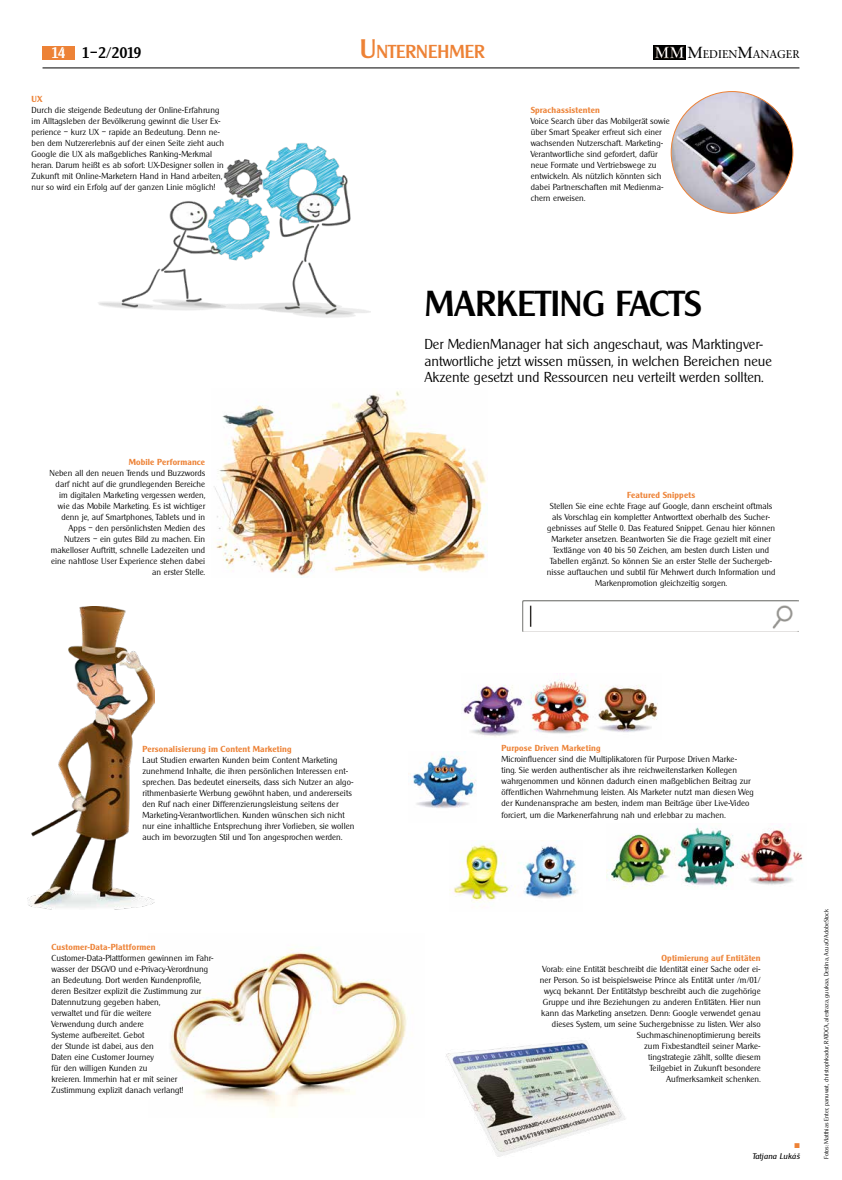
<style>
.page{position:relative;width:842px;height:1180px;background:#fff}
.page>*{position:absolute;margin:0;border:0;box-sizing:border-box;transform-origin:0 0}
.t1{font:500 35px "Cleargothic";color:#000}
.t2{font:500 18.2px "Cleargothic";color:#ed8236}
.t3{font:500 15px "Cleargothic";color:#000}
.t4{font:300 14px/16.8px "Cleargothic";color:#000}
.t5{font:11.2px "Stone Serif";color:#000}
.t6{font:300 8.5px/11px "Cleargothic";letter-spacing:.01em;color:#000}
.t7{font:600 8.5px "Cleargothic";letter-spacing:.02em;color:#ed8236}
.t8{font:italic 8px "Cleargothic";letter-spacing:.02em;color:#000}
.t9{font:7px "Zapf Dingbats ITC";color:#ed8236}
.t10{font:300 6px "Cleargothic";color:#000}
.s1{color:#fff}
.s2{font-size:26px}
.s3{font-size:16px}
</style>
<div class="page">
<img style="left:170px;top:947px;width:237px;height:166px">
<img style="left:653px;top:45px;width:32px;height:14px">
<div style="left:43px;top:46px;width:32px;height:14px;background:#ed8236"></div>
<hr style="left:43px;top:68px;width:756px;height:1px;background:#000">
<img style="left:98px;top:142px;width:272px;height:176px">
<img style="left:671px;top:91px;width:122px;height:122px;border-radius:61px">
<img style="left:214px;top:391px;width:274px;height:186px">
<img style="left:522px;top:600px;width:276px;height:31px">
<img style="left:28px;top:606px;width:127px;height:303px">
<img style="left:463px;top:679px;width:195px;height:58px">
<img style="left:607px;top:826px;width:196px;height:63px">
<img style="left:450px;top:840px;width:127px;height:67px">
<img style="left:408px;top:751px;width:68px;height:57px">
<img style="left:446px;top:1040px;width:180px;height:117px">
<h3 class="t3" style="left:51px;top:44px;width:92px"><span class="s1">14</span> 1–2/2019</h3>
<h2 class="t2" style="left:360px;top:41px;width:125px"><span class="s2">U</span> NTERNEHMER</h2>
<h3 class="t5" style="left:687px;top:47px;width:113px"><span class="s3">M</span>EDIEN<span class="s3">M</span>ANAGER</h3>
<p class="t7" style="left:32px;top:94px;width:12px">UX</p>
<p class="t6" style="left:32px;top:104px;width:194px">Durch die steigende Bedeutung der Online-Erfahrung im Alltagsleben der Bevölkerung gewinnt die User Ex&shy;perience – kurz UX – rapide an Bedeutung. Denn ne&shy;ben dem Nutzererlebnis auf der einen Seite zieht auch Google die UX als maßgebliches Ranking-Merkmal heran. Darum heißt es ab sofort: UX-Designer sollen in Zukunft mit Online-Marketern Hand in Hand arbeiten, nur so wird ein Erfolg auf der ganzen Linie möglich!</p>
<p class="t7" style="left:129px;top:457px;width:78px">Mobile Performance</p>
<p class="t6" style="left:50px;top:467px;width:157px;text-align:right">Neben all den neuen Trends und Buzzwords darf nicht auf die grundlegenden Bereiche im digitalen Marketing vergessen werden, wie das Mobile Marketing. Es ist wichtiger denn je, auf Smartphones, Tablets und in Apps – den persönlichsten Medien des Nutzers – ein gutes Bild zu machen. Ein makelloser Auftritt, schnelle Ladezeiten und eine nahtlose User Experience stehen dabei an erster Stelle.</p>
<p class="t7" style="left:531px;top:105px;width:71px">Sprachassistenten</p>
<p class="t6" style="left:531px;top:115px;width:141px">Voice Search über das Mobilgerät sowie über Smart Speaker erfreut sich einer wachsenden Nutzerschaft. Marketing-Verantwortliche sind gefordert, dafür neue Formate und Vertriebswege zu entwickeln. Als nützlich könnten sich dabei Partnerschaften mit Medienma&shy;chern erweisen.</p>
<h1 class="t1" style="left:425px;top:282px;width:279px">MARKETING FACTS</h1>
<h3 class="t4" style="left:424px;top:335px;width:349px">Der MedienManager hat sich angeschaut, was Marktingver&shy;antwortliche jetzt wissen müssen, in welchen Bereichen neue<br>Akzente gesetzt und Ressourcen neu verteilt werden sollten.</h3>
<p class="t7" style="left:627px;top:490px;width:70px">Featured Snippets</p>
<p class="t6" style="left:547px;top:500px;width:230px;text-align:center">Stellen Sie eine echte Frage auf Google, dann erscheint oftmals als Vorschlag ein kompletter Antworttext oberhalb des Sucher&shy;gebnisses auf Stelle 0. Das Featured Snippet. Genau hier können Marketer ansetzen. Beantworten Sie die Frage gezielt mit einer Textlänge von 40 bis 50 Zeichen, am besten durch Listen und Tabellen ergänzt. So können Sie an erster Stelle der Suchergeb&shy;nisse auftauchen und subtil für Mehrwert durch Information und Markenpromotion gleichzeitig sorgen.</p>
<p class="t7" style="left:142px;top:743px;width:151px">Personalisierung im Content Marketing</p>
<p class="t6" style="left:142px;top:753px;width:213px">Laut Studien erwarten Kunden beim Content Marketing zunehmend Inhalte, die ihren persönlichen Interessen ent&shy;sprechen. Das bedeutet einerseits, dass sich Nutzer an algo&shy;rithmenbasierte Werbung gewöhnt haben, und andererseits den Ruf nach einer Differenzierungsleistung seitens der Marketing-Verantwortlichen. Kunden wünschen sich nicht nur eine inhaltliche Entsprechung ihrer Vorlieben, sie wollen auch im bevorzugten Stil und Ton angesprochen werden.</p>
<p class="t7" style="left:51px;top:941px;width:106px">Customer-Data-Plattformen</p>
<p class="t6" style="left:51px;top:951px;width:164px">Customer-Data-Plattformen gewinnen im Fahr&shy;wasser der DSGVO und e-Privacy-Verordnung an Bedeutung. Dort werden Kundenprofile, deren Besitzer explizit die Zustimmung zur Datennutzung gegeben haben,<br>verwaltet und für die weitere<br>Verwendung durch andere<br>Systeme aufbereitet. Gebot<br>der Stunde ist dabei, aus den<br>Daten eine Customer Journey<br>für den willigen Kunden zu<br>kreieren. Immerhin hat er mit seiner Zustimmung explizit danach verlangt!</p>
<p class="t7" style="left:501px;top:743px;width:100px">Purpose Driven Marketing</p>
<p class="t6" style="left:501px;top:753px;width:254px">Microinfluencer sind die Multiplikatoren für Purpose Driven Marke&shy;ting. Sie werden authentischer als ihre reichweitenstarken Kollegen wahrgenommen und können dadurch einen maßgeblichen Beitrag zur öffentlichen Wahrnehmung leisten. Als Marketer nutzt man diesen Weg der Kundenansprache am besten, indem man Beiträge über Live-Video forciert, um die Markenerfahrung nah und erlebbar zu machen.</p>
<p class="t7" style="left:661px;top:952px;width:101px">Optimierung auf Entitäten</p>
<p class="t6" style="left:540px;top:962px;width:222px;text-align:right">Vorab: eine Entität beschreibt die Identität einer Sache oder ei&shy;ner Person. So ist beispielsweise Prince als Entität unter /m/01/ wycq bekannt. Der Entitätstyp beschreibt auch die zugehörige Gruppe und ihre Beziehungen zu anderen Entitäten. Hier nun kann das Marketing ansetzen. Denn: Google verwendet genau dieses System, um seine Suchergebnisse zu listen. Wer also Suchmaschinenoptimierung bereits<br>zum Fixbestandteil seiner Marke-<br>tingstrategie zählt, sollte diesem<br>Teilgebiet in Zukunft besondere<br>Aufmerksamkeit schenken.</p>
<p class="t9" style="left:794px;top:1141px;width:7px">■</p>
<p class="t8" style="left:752px;top:1150px;width:49px">Tatjana Lukáš</p>
<p class="t10" style="left:823px;top:1158px;width:251px;rotate:-90deg">Fotos: Matthias Enter, panuwat, christophkadur, RATOCA, alestraza, guukaa, Destina, AcuaO/AdobeStock</p>
</div>
